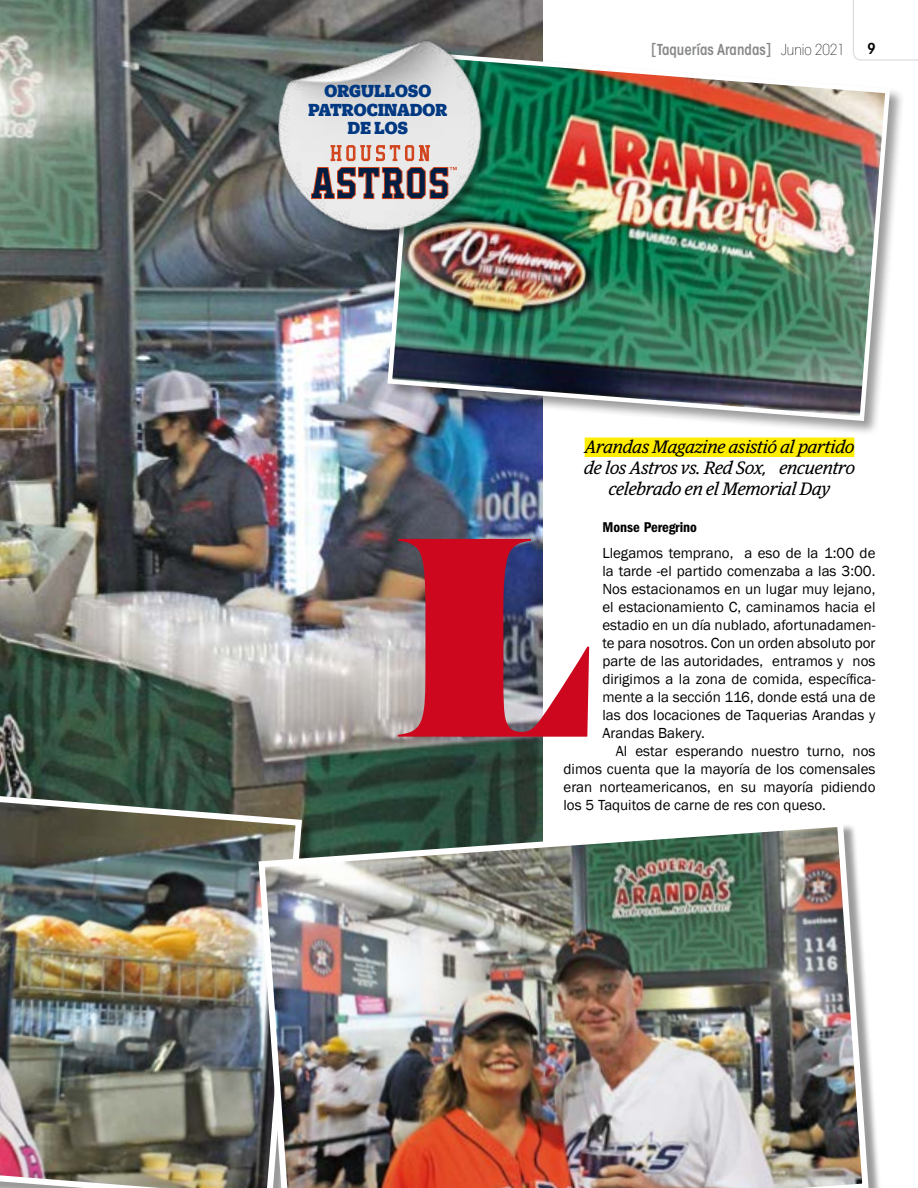
<style>
.page{position:relative;width:918px;height:1188px;background:#fff}
.page>*{position:absolute;margin:0;border:0;box-sizing:border-box;transform-origin:0 0}
.t1{font:900 301.05px "Austin";color:#cd071e}
.t2{font:900 18.9px/18.5px "Duplicate Slab";letter-spacing:.01em;color:#003882;text-align:center}
.t3{font:italic 18px/21px "Guardian Egyp";color:#000;text-align:center}
.t4{font:15px/18px "Franklin Gothic";color:#000;text-align:justify}
.t5{font:600 condensed 15px "ITC Avant Garde Std";color:#87888a}
.t6{font:600 condensed 15px "ITC Avant Garde Std";color:#000}
.t7{font:14.7px "ITC Franklin Gothic Std Dm Cd";color:#000}
.s1{font-weight:200;color:#000}
</style>
<div class="page">
<svg style="left:853px;top:0;width:65px;height:61px"></svg>
<img style="left:0;top:0;width:542px;height:817px">
<div style="left:585px;top:438px;width:269px;height:19px;background:#ffed00"></div>
<img style="left:0;top:768px;width:305px;height:420px">
<div style="left:387px;top:51px;width:519px;height:385px;background:#000;opacity:.4"></div>
<img style="left:385px;top:49px;width:507px;height:374px">
<img style="left:255px;top:817px;width:617px;height:371px">
<img style="left:254px;top:19px;width:267px;height:250px">
<svg style="left:331px;top:145px;width:99px;height:16px;background:#dea190"></svg>
<svg style="left:311px;top:167px;width:146px;height:32px;background:#81737b"></svg>
<p class="t2" style="left:308px;top:80px;width:141px">ORGULLOSO<br>PATROCINADOR<br>DE LOS</p>
<p class="t5" style="left:651px;top:41px;width:195px">[Taquerías Arandas] <span class="s1">Junio 2021</span></p>
<p class="t6" style="left:867px;top:39px;width:10px">9</p>
<p class="t3" style="left:584px;top:435px;width:272px">Arandas Magazine asistió al partido de los Astros vs. Red Sox, encuentro celebrado en el Memorial Day</p>
<p class="t7" style="left:602px;top:518px;width:96px">Monse Peregrino</p>
<p class="t4" style="left:602px;top:544px;width:275px">Llegamos temprano, a eso de la 1:00 de la tarde -el partido comenzaba a las 3:00.<br>Nos estacionamos en un lugar muy lejano, el estacionamiento C, caminamos hacia el estadio en un día nublado, afortunadamen&shy;te para nosotros. Con un orden absoluto por parte de las autoridades, entramos y nos dirigimos a la zona de comida, específica&shy;mente a la sección 116, donde está una de las dos locaciones de Taquerias Arandas y Arandas Bakery.</p>
<p class="t4" style="left:564px;top:742px;width:313px;text-indent:52px">Al estar esperando nuestro turno, nos dimos cuenta que la mayoría de los comensales eran norteamericanos, en su mayoría pidiendo</p>
<h1 class="t1" style="left:395px;top:409px;width:205px">L</h1>
<p class="t4" style="left:564px;top:796px;width:264px">los 5 Taquitos de carne de res con queso.</p>
</div>
